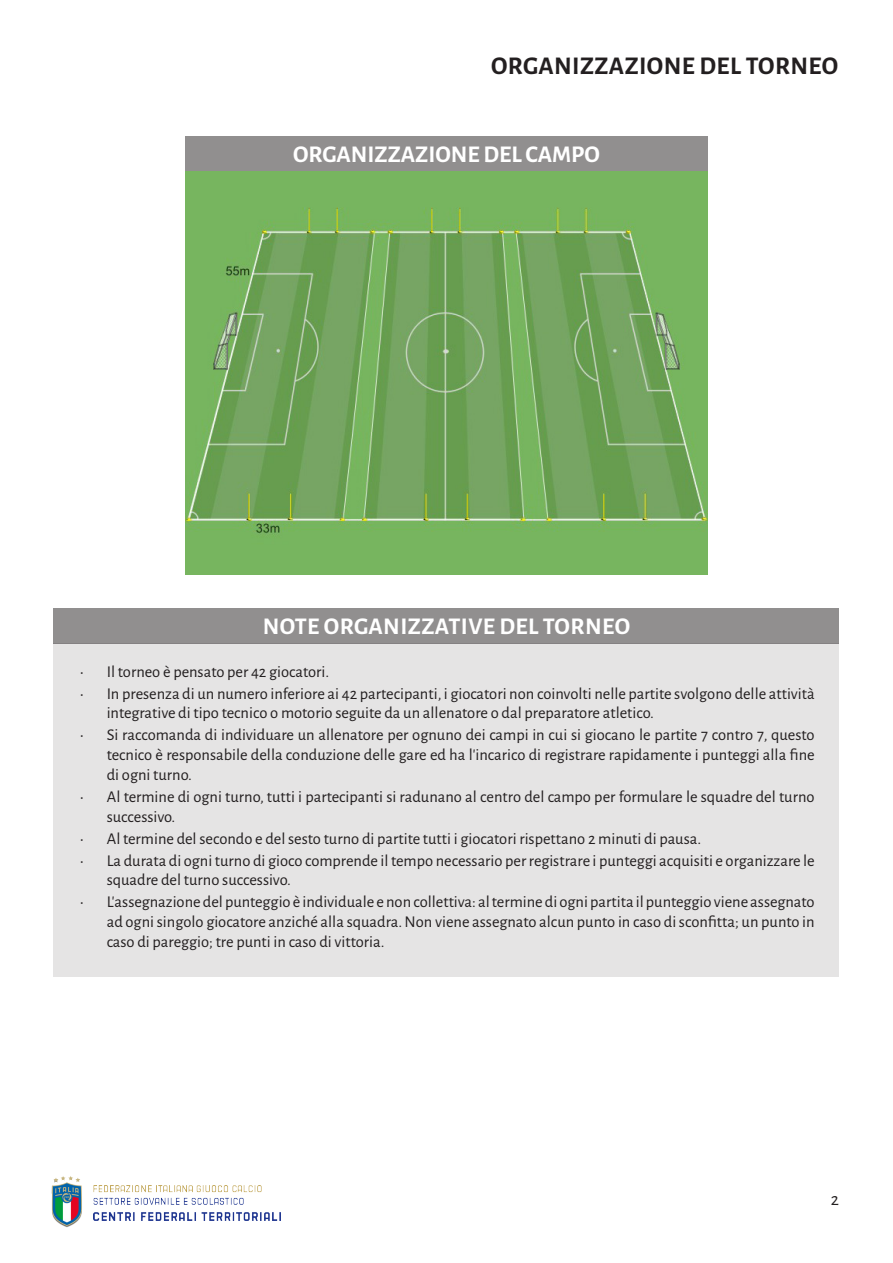
<style>
.page{position:relative;width:893px;height:1263px;background:#fff}
.page>*{position:absolute;margin:0;border:0;box-sizing:border-box;transform-origin:0 0}
.t1{font:700 25.5px "Alegreya Sans";letter-spacing:.015em;color:#231f20}
.t2{font:700 24px "Alegreya Sans";color:#fff}
.t3{font:18px "Alegreya Sans";color:#231f20}
.t4{font:16.5px/19.8px "Alegreya Sans";color:#231f20}
</style>
<div class="page">
<img style="left:93px;top:1185px;width:187px;height:36px">
<img style="left:51px;top:1176px;width:31px;height:51px">
<div style="left:185px;top:136px;width:523px;height:36px;background:#918f8f"></div>
<img style="left:185px;top:172px;width:523px;height:403px">
<div style="left:53px;top:643px;width:786px;height:334px;background:#e5e4e4"></div>
<div style="left:53px;top:608px;width:786px;height:35px;background:#918f8f"></div>
<p class="t1" style="left:491px;top:48px;width:349px">ORGANIZZAZIONE DEL TORNEO</p>
<p class="t2" style="left:293px;top:137px;width:308px">ORGANIZZAZIONE DEL CAMPO</p>
<p class="t2" style="left:263px;top:608px;width:369px">NOTE ORGANIZZATIVE DEL TORNEO</p>
<p class="t4" style="left:80px;top:661px;width:251px">• Il torneo è pensato per 42 giocatori.</p>
<p class="t4" style="left:107px;top:683px;width:709px;text-indent:-27px">• In presenza di un numero inferiore ai 42 partecipanti, i giocatori non coinvolti nelle partite svolgono delle attività integrative di tipo tecnico o motorio seguite da un allenatore o dal preparatore atletico.</p>
<p class="t4" style="left:107px;top:724px;width:709px;text-align:justify;text-indent:-27px">• Si raccomanda di individuare un allenatore per ognuno dei campi in cui si giocano le partite 7 contro 7, questo tecnico è responsabile della conduzione delle gare ed ha l’incarico di registrare rapidamente i punteggi alla fine di ogni turno.</p>
<p class="t4" style="left:107px;top:786px;width:709px;text-indent:-27px">• Al termine di ogni turno, tutti i partecipanti si radunano al centro del campo per formulare le squadre del turno successivo.</p>
<p class="t4" style="left:80px;top:828px;width:623px">• Al termine del secondo e del sesto turno di partite tutti i giocatori rispettano 2 minuti di pausa.</p>
<p class="t4" style="left:107px;top:849px;width:709px;text-indent:-27px">• La durata di ogni turno di gioco comprende il tempo necessario per registrare i punteggi acquisiti e organizzare le squadre del turno successivo.</p>
<p class="t4" style="left:107px;top:891px;width:709px;text-align:justify;text-indent:-27px">• L’assegnazione del punteggio è individuale e non collettiva: al termine di ogni partita il punteggio viene assegnato ad ogni singolo giocatore anziché alla squadra. Non viene assegnato alcun punto in caso di sconfitta; un punto in caso di pareggio; tre punti in caso di vittoria.</p>
<p class="t3" style="left:831px;top:1187px;width:10px">2</p>
</div>
